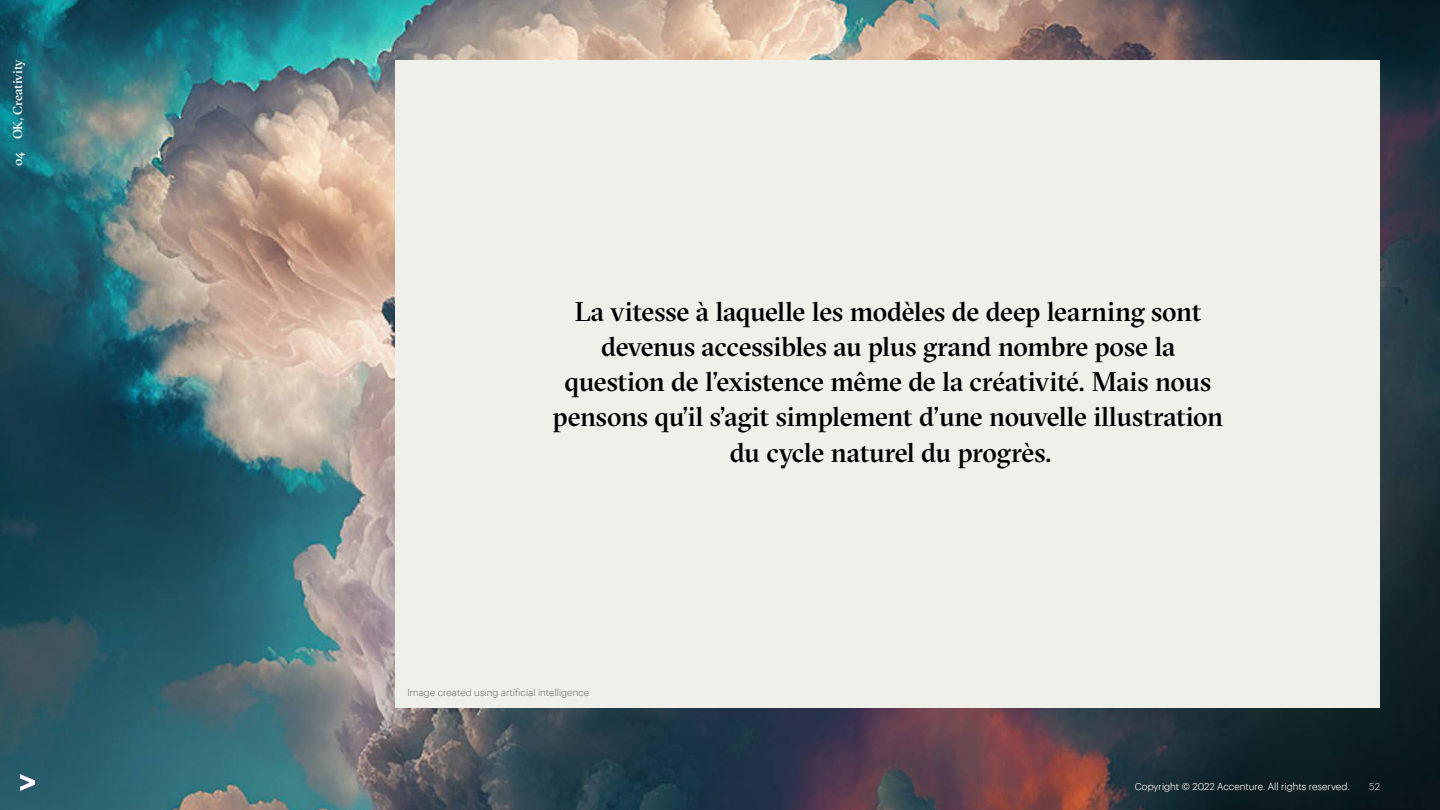
<style>
.page{position:relative;width:1440px;height:810px;background:#fff}
.page>*{position:absolute;margin:0;border:0;box-sizing:border-box;transform-origin:0 0}
.t1{font:500 27px/35.2px "GT Sectra Fine";letter-spacing:-.01em;color:#000;text-align:center}
.t2{font:500 12.75px "GT Sectra Fine";letter-spacing:-.015em;color:#fff}
.t3{font:300 9.75px "Graphik";color:#fff}
.t4{font:300 9.75px "Graphik";color:#666}
</style>
<div class="page">
<img style="left:0;top:0;width:1440px;height:810px">
<div style="left:396px;top:60px;width:984px;height:647px;background:#f0f0ea"></div>
<p class="t2" style="left:10px;top:166px;width:108px;rotate:-90deg">04 OK, Creativity</p>
<p class="t1" style="left:553px;top:294px;width:672px">La vitesse à laquelle les modèles de deep learning sont devenus accessibles au plus grand nombre pose la question de l’existence même de la créativité. Mais nous pensons qu’il s’agit simplement d’une nouvelle illustration du cycle naturel du progrès.</p>
<p class="t4" style="left:407px;top:685px;width:184px">Image created using artificial intelligence</p>
<p class="t3" style="left:1135px;top:780px;width:216px">Copyright © 2022 Accenture. All rights reserved.</p>
<p class="t3" style="left:1369px;top:780px;width:12px">52</p>
</div>
